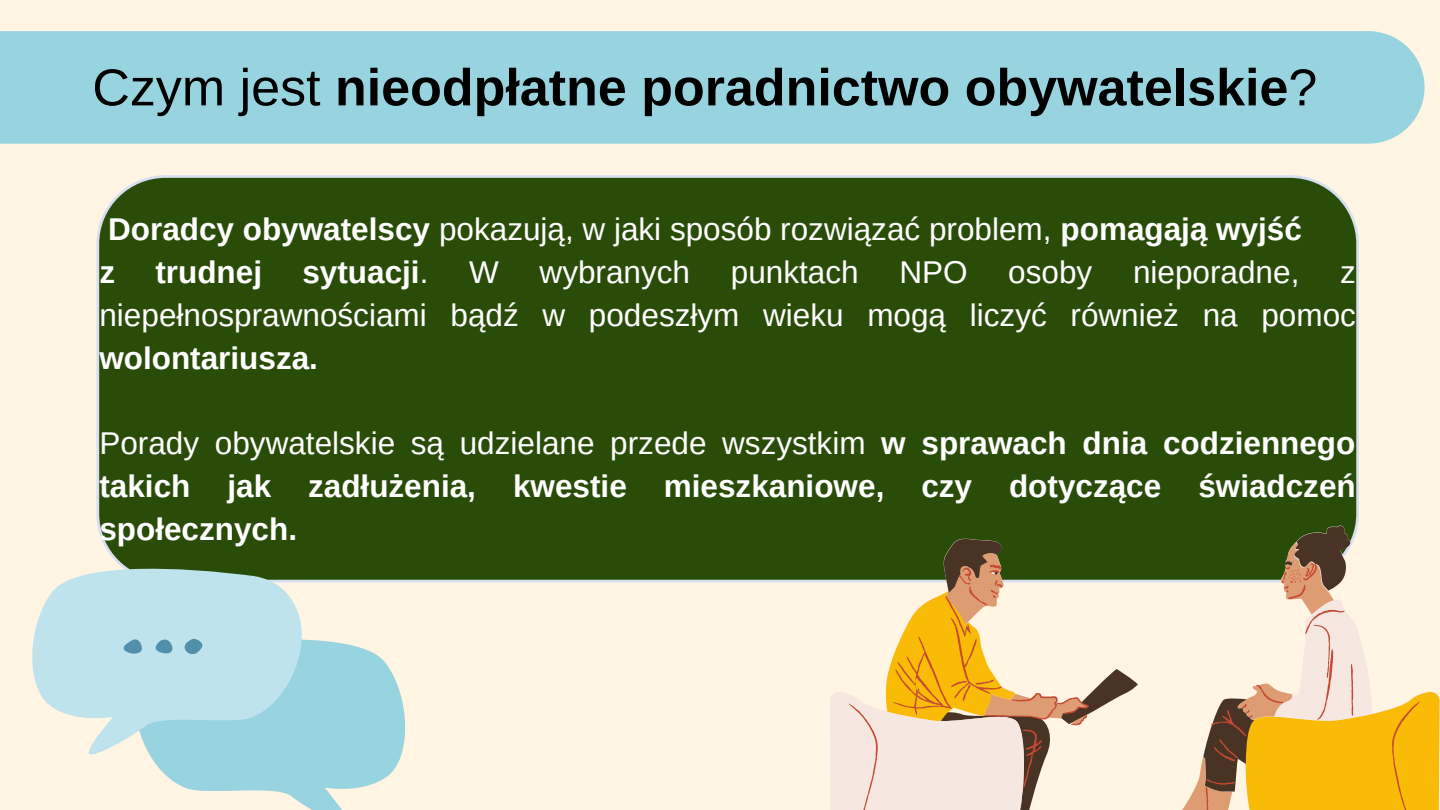
<style>
.page{position:relative;width:1440px;height:810px;background:#fff5e2}
.page>*{position:absolute;margin:0;border:0;box-sizing:border-box;transform-origin:0 0}
.t1{font:700 52px "Arimo";color:#000}
.t2{font:31.5px/42.8px "Arimo";color:#fff}
.t3{font:700 31.5px/42.8px "Arimo";color:#fff;text-align:justify}
.s1{font-weight:400}
.s2{font-weight:700}
</style>
<div class="page">
<div style="left:96px;top:175px;width:1263px;height:407px;background:#2a4c09"></div>
<div style="left:830px;top:524px;width:529px;height:47px;background:#2a4c09"></div>
<svg style="left:941px;top:524px;width:412px;height:39px;background:#344b11"></svg>
<svg style="left:838px;top:563px;width:592px;height:247px"></svg>
<svg style="left:151px;top:640px;width:255px;height:170px;fill:#98d4df"></svg>
<svg style="left:32px;top:552px;width:277px;height:206px;background:#b6d8d8"></svg>
<svg style="left:119px;top:638px;width:23px;height:18px"></svg>
<svg style="left:149px;top:637px;width:24px;height:19px"></svg>
<svg style="left:184px;top:638px;width:20px;height:17px"></svg>
<div style="left:0;top:31px;width:1425px;height:113px;background:#98d4df"></div>
<h1 class="t1" style="left:92px;top:58px;width:1226px"><span class="s1">Czym jest</span> nieodpłatne poradnictwo obywatelskie<span class="s1">?</span></h1>
<p class="t2" style="left:99px;top:208px;width:1204px"><span class="s2">Doradcy obywatelscy</span> pokazują, w jaki sposób rozwiązać problem, <span class="s2">pomagają wyjść z</span></p>
<p class="t3" style="left:155px;top:251px;width:108px">trudnej</p>
<p class="t3" style="left:302px;top:251px;width:128px">sytuacji<span class="s1">.</span></p>
<p class="t2" style="left:469px;top:251px;width:31px">W</p>
<p class="t2" style="left:540px;top:251px;width:152px">wybranych</p>
<p class="t2" style="left:731px;top:251px;width:129px">punktach</p>
<p class="t2" style="left:899px;top:251px;width:70px">NPO</p>
<p class="t2" style="left:1008px;top:251px;width:86px">osoby</p>
<p class="t2" style="left:1133px;top:251px;width:168px">nieporadne,</p>
<p class="t2" style="left:99px;top:251px;width:1258px;text-align:right">z<br>niepełnosprawnościami bądź w podeszłym wieku mogą liczyć również na pomoc</p>
<p class="t3" style="left:99px;top:336px;width:220px">wolontariusza.</p>
<p class="t3" style="left:99px;top:422px;width:1258px"><span class="s1">Porady obywatelskie są udzielane przede wszystkim</span> w sprawach dnia codziennego takich jak zadłużenia, kwestie mieszkaniowe, czy dotyczące świadczeń społecznych.</p>
</div>
